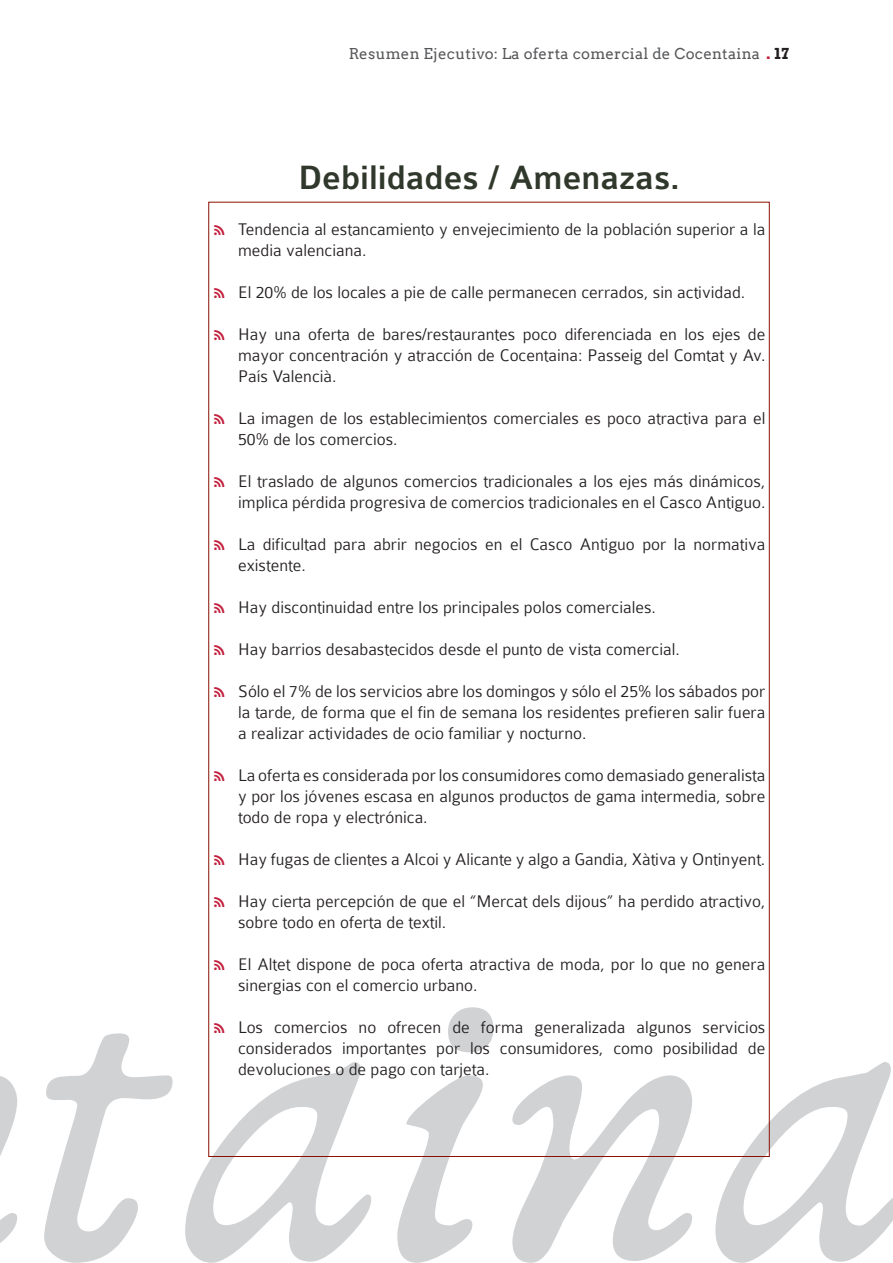
<style>
.page{position:relative;width:893px;height:1263px;background:#fff}
.page>*{position:absolute;margin:0;border:0;box-sizing:border-box;transform-origin:0 0}
.Parrafo_normal{font:500 36px "Colaborate";color:#30382b}
.t1{font:300 18px/21px "Colaborate";color:#231f20}
.t2{font:15px "Arvo";letter-spacing:.02em;color:#57585a}
.s1{font-family:"Rockwell";font-weight:700;font-size:16.5px;color:#c31f3d}
.s2{font-family:"Rockwell";font-weight:700;font-size:16.5px;color:#231f20}
.s3{font-family:"Modern Pictograms";font-weight:400;color:#c31f3d}
</style>
<div class="page">
<svg style="left:0;top:1007px;width:893px;height:256px"></svg>
<p class="t2" style="left:349px;top:44px;width:443px">Resumen Ejecutivo: La oferta comercial de Cocentaina <span class="s1">.</span> <span class="s2">17</span></p>
<p class="Parrafo_normal" style="left:298px;top:159px;width:383px">Debilidades / Amenazas.</p>
<p class="t1" style="left:238px;top:219px;width:529px;text-indent:-26px"><span class="s3">^</span> Tendencia al estancamiento y envejecimiento de la población superior a la media valenciana.</p>
<p class="t1" style="left:213px;top:282px;width:534px"><span class="s3">^</span> El 20% de los locales a pie de calle permanecen cerrados, sin actividad.</p>
<p class="t1" style="left:238px;top:324px;width:529px;text-align:justify;text-indent:-26px"><span class="s3">^</span> Hay una oferta de bares/restaurantes poco diferenciada en los ejes de mayor concentración y atracción de Cocentaina: Passeig del Comtat y Av.<br>País Valencià.</p>
<p class="t1" style="left:238px;top:408px;width:529px;text-indent:-26px"><span class="s3">^</span> La imagen de los establecimientos comerciales es poco atractiva para el<br>50% de los comercios.</p>
<p class="t1" style="left:213px;top:471px;width:554px;text-align:right"><span class="s3">^</span> El traslado de algunos comercios tradicionales a los ejes más dinámicos, implica pérdida progresiva de comercios tradicionales en el Casco Antiguo.</p>
<p class="t1" style="left:238px;top:534px;width:529px;text-indent:-26px"><span class="s3">^</span> La dificultad para abrir negocios en el Casco Antiguo por la normativa existente.</p>
<p class="t1" style="left:213px;top:597px;width:445px"><span class="s3">^</span> Hay discontinuidad entre los principales polos comerciales.</p>
<p class="t1" style="left:213px;top:639px;width:469px"><span class="s3">^</span> Hay barrios desabastecidos desde el punto de vista comercial.</p>
<p class="t1" style="left:238px;top:681px;width:529px;text-align:justify;text-indent:-26px"><span class="s3">^</span> Sólo el 7% de los servicios abre los domingos y sólo el 25% los sábados por la tarde, de forma que el fin de semana los residentes prefieren salir fuera a realizar actividades de ocio familiar y nocturno.</p>
<p class="t1" style="left:238px;top:765px;width:529px;text-align:justify;text-indent:-26px"><span class="s3">^</span> La oferta es considerada por los consumidores como demasiado generalista y por los jóvenes escasa en algunos productos de gama intermedia, sobre todo de ropa y electrónica.</p>
<p class="t1" style="left:213px;top:849px;width:554px"><span class="s3">^</span> Hay fugas de clientes a Alcoi y Alicante y algo a Gandia, Xàtiva y Ontinyent.</p>
<p class="t1" style="left:238px;top:891px;width:529px;text-indent:-26px"><span class="s3">^</span> Hay cierta percepción de que el “Mercat dels dijous” ha perdido atractivo, sobre todo en oferta de textil.</p>
<p class="t1" style="left:238px;top:954px;width:529px;text-indent:-26px"><span class="s3">^</span> El Altet dispone de poca oferta atractiva de moda, por lo que no genera sinergias con el comercio urbano.</p>
<p class="t1" style="left:238px;top:1017px;width:529px;text-align:justify;text-indent:-26px"><span class="s3">^</span> Los comercios no ofrecen de forma generalizada algunos servicios considerados importantes por los consumidores, como posibilidad de devoluciones o de pago con tarjeta.</p>
</div>
